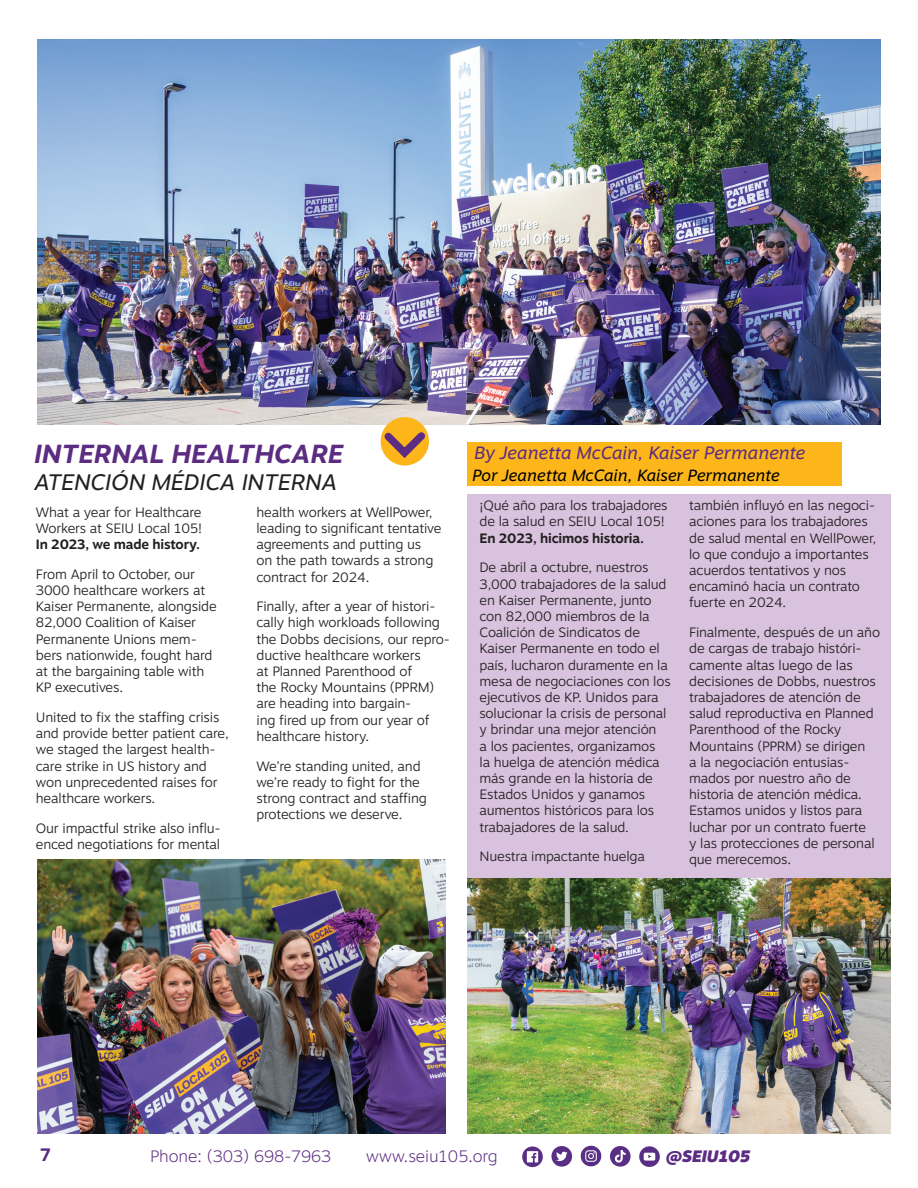
<style>
.page{position:relative;width:918px;height:1188px;background:#fff}
.page>*{position:absolute;margin:0;border:0;box-sizing:border-box;transform-origin:0 0}
.Header_1{font:italic 700 26.1px "Motiva Sans";letter-spacing:.01em;color:#5c2c82}
.Header_1-2{font:italic 22.35px "Motiva Sans";letter-spacing:.01em;color:#231f20}
.t1{font:700 18px "Motiva Sans";color:#5c2c82}
.Header_1-3{font:italic 17.85px "Motiva Sans";color:#5c2c82}
.t2{font:100 16.5px "Motiva Sans";color:#5c2c82}
.t3{font:italic 900 16.5px "Motiva Sans";color:#5c2c82}
.Header_1-4{font:italic 16.2px "Motiva Sans";color:#000}
.Body_Copy_EN{font:300 13.5px/16.2px "Motiva Sans";letter-spacing:-.01em;color:#231f20}
.s1{font-weight:700}
</style>
<div class="page">
<svg style="left:522px;top:1147px;width:21px;height:20px"></svg>
<svg style="left:527px;top:1151px;width:11px;height:11px"></svg>
<div style="left:551px;top:1146px;width:21px;height:21px;background:#582f84;border-radius:50%"></div>
<svg style="left:556px;top:1151px;width:12px;height:10px"></svg>
<div style="left:581px;top:1146px;width:20px;height:20px;background:#582f84;border-radius:50%"></div>
<svg style="left:585px;top:1150px;width:12px;height:12px"></svg>
<div style="left:610px;top:1146px;width:21px;height:21px;background:#582f84;border-radius:50%"></div>
<svg style="left:614px;top:1150px;width:12px;height:13px"></svg>
<svg style="left:639px;top:1146px;width:21px;height:21px"></svg>
<svg style="left:644px;top:1153px;width:11px;height:8px"></svg>
<div style="left:467px;top:495px;width:424px;height:384px;background:#d8c2de"></div>
<div style="left:467px;top:442px;width:374px;height:44px;background:#fcb61a"></div>
<img style="left:38px;top:39px;width:842px;height:385px">
<div style="left:381px;top:417px;width:48px;height:49px;background:#fcb61a;border-radius:50%"></div>
<svg style="left:380px;top:425px;width:49px;height:38px"></svg>
<img style="left:38px;top:859px;width:408px;height:275px">
<img style="left:467px;top:879px;width:424px;height:255px">
<p class="Header_1" style="left:35px;top:435px;width:310px">INTERNAL HEALTHCARE</p>
<p class="Header_1-2" style="left:35px;top:466px;width:304px">ATENCIÓN MÉDICA INTERNA</p>
<p class="Body_Copy_EN" style="left:36px;top:504px;width:168px;text-align:justify">What a year for Healthcare Workers at SEIU Local 105!<br><span class="s1">In 2023, we made history.</span></p>
<p class="Body_Copy_EN" style="left:36px;top:566px;width:182px">From April to October, our<br>3000 healthcare workers at<br>Kaiser Permanente, alongside<br>82,000 Coalition of Kaiser<br>Permanente Unions mem&shy;bers nationwide, fought hard at the bargaining table with<br>KP executives.</p>
<p class="Body_Copy_EN" style="left:36px;top:709px;width:194px">United to fix the staffing crisis and provide better patient care, we staged the largest health&shy;care strike in US history and won unprecedented raises for healthcare workers.</p>
<p class="Body_Copy_EN" style="left:36px;top:819px;width:186px">Our impactful strike also influ&shy;enced negotiations for mental</p>
<p class="Body_Copy_EN" style="left:256px;top:504px;width:186px">health workers at WellPower, leading to significant tentative agreements and putting us<br>on the path towards a strong contract for 2024.</p>
<p class="Body_Copy_EN" style="left:256px;top:598px;width:195px">Finally, after a year of histori&shy;cally high workloads following the Dobbs decisions, our repro&shy;ductive healthcare workers<br>at Planned Parenthood of<br>the Rocky Mountains (PPRM) are heading into bargain-<br>ing fired up from our year of healthcare history.</p>
<p class="Body_Copy_EN" style="left:256px;top:757px;width:172px">We’re standing united, and we’re ready to fight for the strong contract and staffing protections we deserve.</p>
<p class="Header_1-3" style="left:474px;top:440px;width:333px">By Jeanetta McCain, Kaiser Permanente</p>
<p class="Header_1-4" style="left:472px;top:463px;width:309px">Por Jeanetta McCain, Kaiser Permanente</p>
<p class="Body_Copy_EN" style="left:480px;top:497px;width:190px">¡Qué año para los trabajadores de la salud en SEIU Local 105!<br><span class="s1">En 2023, hicimos historia.</span></p>
<p class="Body_Copy_EN" style="left:480px;top:559px;width:193px">De abril a octubre, nuestros<br>3,000 trabajadores de la salud en Kaiser Permanente, junto con 82,000 miembros de la<br>Coalición de Sindicatos de<br>Kaiser Permanente en todo el país, lucharon duramente en la mesa de negociaciones con los ejecutivos de KP. Unidos para solucionar la crisis de personal y brindar una mejor atención<br>a los pacientes, organizamos<br>la huelga de atención médica más grande en la historia de<br>Estados Unidos y ganamos aumentos históricos para los trabajadores de la salud.</p>
<p class="Body_Copy_EN" style="left:480px;top:848px;width:167px">Nuestra impactante huelga</p>
<p class="Body_Copy_EN" style="left:689px;top:497px;width:188px">también influyó en las negoci&shy;aciones para los trabajadores de salud mental en WellPower, lo que condujo a importantes acuerdos tentativos y nos encaminó hacia un contrato fuerte en 2024.</p>
<p class="Body_Copy_EN" style="left:689px;top:624px;width:193px">Finalmente, después de un año de cargas de trabajo históri&shy;camente altas luego de las decisiones de Dobbs, nuestros trabajadores de atención de salud reproductiva en Planned<br>Parenthood of the Rocky<br>Mountains (PPRM) se dirigen<br>a la negociación entusias&shy;mados por nuestro año de historia de atención médica.<br>Estamos unidos y listos para luchar por un contrato fuerte<br>y las protecciones de personal que merecemos.</p>
<h3 class="t1" style="left:40px;top:1142px;width:12px">7</h3>
<p class="t2" style="left:150px;top:1144px;width:183px">Phone: (303) 698-7963</p>
<p class="t2" style="left:366px;top:1144px;width:133px">www.seiu105.org</p>
<p class="t3" style="left:666px;top:1144px;width:86px">@SEIU105</p>
</div>
